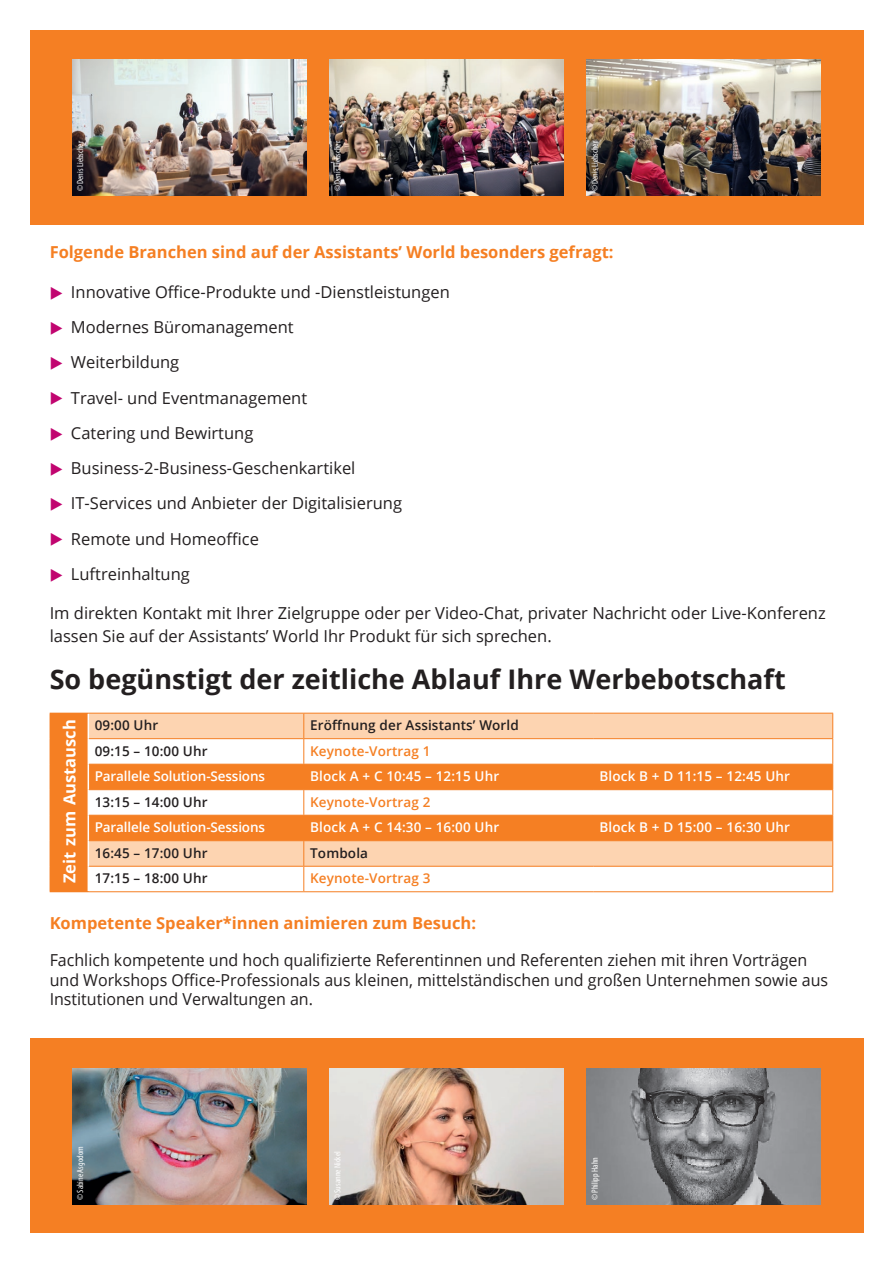
<style>
.page{position:relative;width:893px;height:1263px;background:#fff}
.page>*{position:absolute;margin:0;border:0;box-sizing:border-box;transform-origin:0 0}
.t1{font:700 27px "Open Sans";color:#231f20}
.t2{font:16.5px/35.2px "Open Sans";color:#231f20}
.t3{font:700 16.5px "Open Sans";color:#f57f23}
.t4{font:700 16.5px "Open Sans";color:#fff}
.t5{font:600 13.5px "Open Sans";letter-spacing:.01em;color:#231f20}
.t6{font:600 13.5px "Open Sans";letter-spacing:.01em;color:#fff}
.t7{font:600 13.5px "Open Sans";letter-spacing:-.01em;color:#fff}
.t8{font:600 13.5px "Open Sans";letter-spacing:.01em;color:#f57f23}
.t9{font:condensed 9px "Myriad Pro";color:#fff}
.s1{font-family:"All You Need 2";color:#c10570}
</style>
<div class="page">
<div style="left:30px;top:30px;width:833px;height:194px;background:#f57f23"></div>
<div style="left:30px;top:1039px;width:833px;height:194px;background:#f57f23"></div>
<div style="left:50px;top:713px;width:38px;height:179px;background:#f57f23"></div>
<svg style="left:89px;top:714px;width:743px;height:152px;fill:#fdd4b1"></svg>
<svg style="left:89px;top:765px;width:743px;height:75px;fill:#f57f23"></svg>
<hr style="left:88px;top:713px;width:216px;height:1px;background:#f57f23">
<hr style="left:304px;top:713px;width:289px;height:1px;background:#f57f23">
<hr style="left:593px;top:713px;width:240px;height:1px;background:#f57f23">
<hr style="left:89px;top:738px;width:215px;height:1px;background:#f57f23">
<hr style="left:304px;top:738px;width:289px;height:1px;background:#f57f23">
<hr style="left:593px;top:738px;width:240px;height:1px;background:#f57f23">
<hr style="left:89px;top:764px;width:215px;height:1px;background:#f57f23">
<hr style="left:304px;top:764px;width:289px;height:1px;background:#f57f23">
<svg style="left:593px;top:765px;width:1px;height:24px"></svg>
<hr style="left:593px;top:764px;width:240px;height:1px;background:#f57f23">
<hr style="left:89px;top:789px;width:215px;height:1px;background:#f57f23">
<hr style="left:304px;top:789px;width:289px;height:1px;background:#f57f23">
<hr style="left:593px;top:789px;width:240px;height:1px;background:#f57f23">
<hr style="left:89px;top:815px;width:215px;height:1px;background:#f57f23">
<hr style="left:304px;top:815px;width:289px;height:1px;background:#f57f23">
<svg style="left:593px;top:816px;width:1px;height:24px"></svg>
<hr style="left:593px;top:815px;width:240px;height:1px;background:#f57f23">
<hr style="left:89px;top:840px;width:215px;height:1px;background:#f57f23">
<hr style="left:304px;top:840px;width:289px;height:1px;background:#f57f23">
<hr style="left:593px;top:840px;width:240px;height:1px;background:#f57f23">
<hr style="left:89px;top:866px;width:215px;height:1px;background:#f57f23">
<hr style="left:88px;top:891px;width:216px;height:1px;background:#f57f23">
<svg style="left:303px;top:713px;width:1px;height:178px"></svg>
<hr style="left:304px;top:866px;width:289px;height:1px;background:#f57f23">
<hr style="left:593px;top:866px;width:240px;height:1px;background:#f57f23">
<hr style="left:304px;top:891px;width:289px;height:1px;background:#f57f23">
<hr style="left:593px;top:891px;width:240px;height:1px;background:#f57f23">
<svg style="left:832px;top:713px;width:1px;height:178px"></svg>
<img style="left:330px;top:60px;width:233px;height:136px">
<img style="left:330px;top:1068px;width:233px;height:136px">
<img style="left:587px;top:60px;width:234px;height:136px">
<img style="left:587px;top:1068px;width:234px;height:136px">
<img style="left:72px;top:60px;width:234px;height:136px">
<img style="left:72px;top:1068px;width:234px;height:136px">
<p class="t9" style="left:75px;top:191px;width:52px;rotate:-90deg">© Denis Liebscher</p>
<p class="t9" style="left:332px;top:191px;width:52px;rotate:-90deg">© Denis Liebscher</p>
<p class="t9" style="left:589px;top:191px;width:52px;rotate:-90deg">© Denis Liebscher</p>
<p class="t3" style="left:50px;top:241px;width:565px">Folgende Branchen sind auf der Assistants’ World besonders gefragt:</p>
<p class="t2" style="left:50px;top:274px;width:402px"><span class="s1">C</span> Innovative Office-Produkte und -Dienstleistungen<br><span class="s1">C</span> Modernes Büromanagement<br><span class="s1">C</span> Weiterbildung<br><span class="s1">C</span> Travel- und Eventmanagement<br><span class="s1">C</span> Catering und Bewirtung<br><span class="s1">C</span> Business-2-Business-Geschenkartikel<br><span class="s1">C</span> IT-Services und Anbieter der Digitalisierung<br><span class="s1">C</span> Remote und Homeoffice<br><span class="s1">C</span> Luftreinhaltung</p>
<p class="t2" style="left:50px;top:602px;width:778px;line-height:22.5px">Im direkten Kontakt mit Ihrer Zielgruppe oder per Video-Chat, privater Nachricht oder Live-Konferenz lassen Sie auf der Assistants’ World Ihr Produkt für sich sprechen.</p>
<h1 class="t1" style="left:50px;top:660px;width:738px">So begünstigt der zeitliche Ablauf Ihre Werbebotschaft</h1>
<p class="t4" style="left:58px;top:883px;width:165px;rotate:-90deg">Zeit zum Austausch</p>
<p class="t5" style="left:95px;top:716px;width:65px">09:00 Uhr</p>
<p class="t5" style="left:310px;top:716px;width:210px">Eröffnung der Assistants’ World</p>
<p class="t5" style="left:95px;top:741px;width:114px">09:15 – 10:00 Uhr</p>
<p class="t8" style="left:310px;top:741px;width:122px">Keynote-Vortrag 1</p>
<p class="t7" style="left:95px;top:767px;width:172px">Parallele Solution-Sessions</p>
<p class="t6" style="left:310px;top:767px;width:191px">Block A + C 10:45 – 12:15 Uhr</p>
<p class="t6" style="left:600px;top:767px;width:192px">Block B + D 11:15 – 12:45 Uhr</p>
<p class="t5" style="left:95px;top:792px;width:114px">13:15 – 14:00 Uhr</p>
<p class="t8" style="left:310px;top:792px;width:122px">Keynote-Vortrag 2</p>
<p class="t7" style="left:95px;top:818px;width:172px">Parallele Solution-Sessions</p>
<p class="t6" style="left:310px;top:818px;width:191px">Block A + C 14:30 – 16:00 Uhr</p>
<p class="t6" style="left:600px;top:818px;width:192px">Block B + D 15:00 – 16:30 Uhr</p>
<p class="t5" style="left:95px;top:843px;width:114px">16:45 – 17:00 Uhr</p>
<p class="t5" style="left:310px;top:843px;width:59px">Tombola</p>
<p class="t5" style="left:95px;top:869px;width:114px">17:15 – 18:00 Uhr</p>
<p class="t8" style="left:310px;top:869px;width:122px">Keynote-Vortrag 3</p>
<p class="t3" style="left:50px;top:911px;width:428px">Kompetente Speaker*innen animieren zum Besuch:</p>
<p class="t2" style="left:50px;top:949px;width:780px;line-height:19.8px">Fachlich kompetente und hoch qualifizierte Referentinnen und Referenten ziehen mit ihren Vorträgen und Workshops Office-Professionals aus kleinen, mittelständischen und großen Unternehmen sowie aus<br>Institutionen und Verwaltungen an.</p>
<p class="t9" style="left:75px;top:1200px;width:55px;rotate:-90deg">© Sabine Asgodom</p>
<p class="t9" style="left:332px;top:1200px;width:50px;rotate:-90deg">© Susanne Nickel</p>
<p class="t9" style="left:589px;top:1200px;width:45px;rotate:-90deg">© Philipp Hahn</p>
</div>
